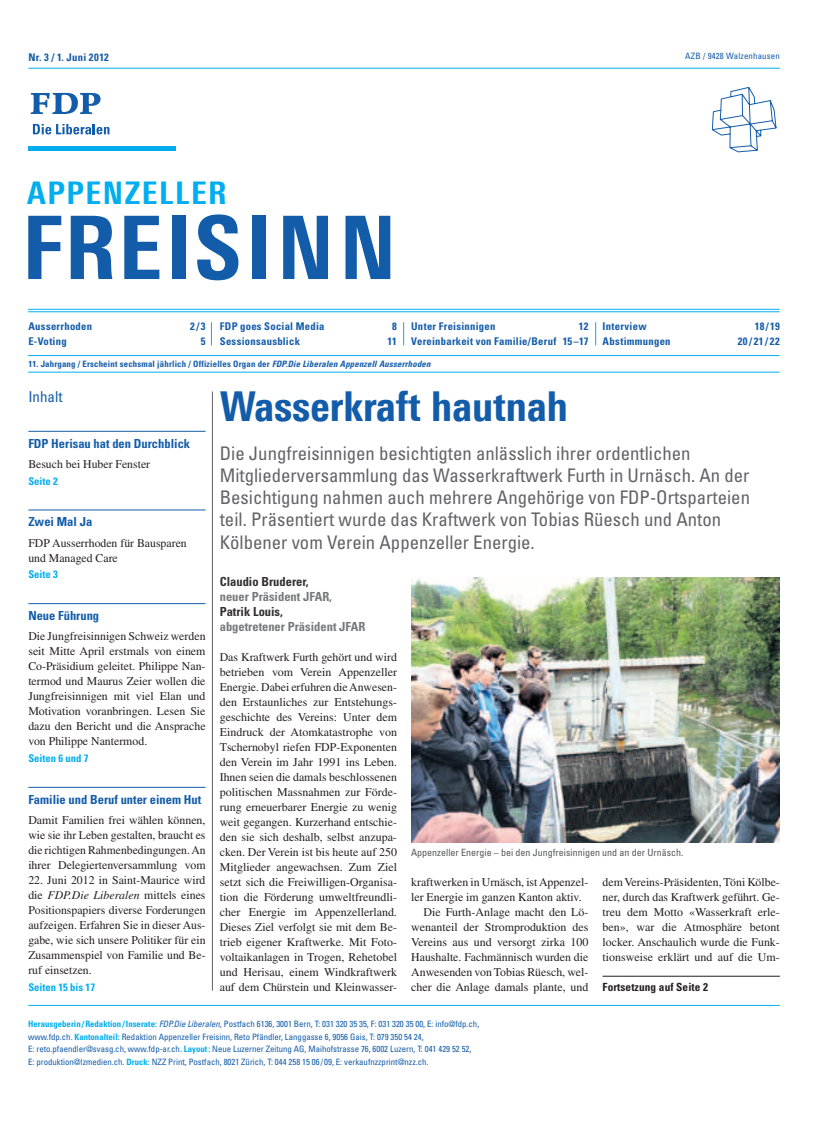
<style>
.page{position:relative;width:833px;height:1134px;background:#fff}
.page>*{position:absolute;margin:0;border:0;box-sizing:border-box;transform-origin:0 0}
.t1{font:800 87.5px "Linotype Univers 720 Cn";letter-spacing:.06em;color:#135ca9}
.t2{font:800 41.25px "Linotype Univers 720 Cn";color:#135ca9}
.t3{font:800 31.25px "Linotype Univers 720 Cn";letter-spacing:.05em;color:#00aeef}
.t4{font:condensed 18.75px/22.2px "Univers LT Std";color:#636366}
.t5{font:condensed 15px "Univers LT Std";color:#135ca9}
.t6{font:700 condensed 12.5px "Univers LT Std";color:#135ca9}
.t7{font:700 condensed 12.5px "Univers LT Std";color:#76787b}
.t8{font:700 condensed 12.5px "Univers LT Std";color:#312f30}
.t9{font:11.88px/15px "Times LT Std";color:#231f20;text-align:justify}
.t10{font:700 condensed 11.25px "Univers LT Std";letter-spacing:.01em;color:#231f20}
.t11{font:700 condensed 10.62px/15px "Univers LT Std";letter-spacing:.025em;color:#135ca9;text-align:right}
.t12{font:700 condensed 10.62px "Univers LT Std";color:#00aeef}
.t13{font:condensed 10px "Univers LT Std";color:#57585a}
.t14{font:condensed 8.75px/12.5px "Univers LT Std";color:#135ca9}
.t15{font:700 condensed 8.75px "Univers LT Std";letter-spacing:.02em;color:#135ca9}
.t16{font:condensed 8.75px "Univers LT Std";letter-spacing:.02em;color:#135ca9}
.s1{font-style:italic}
.s2{font-weight:700;color:#00aeef}
</style>
<div class="page">
<hr style="left:212px;top:392px;width:1px;height:599px;background:#636366">
<hr style="left:28px;top:355px;width:751px;height:1px;background:#00aeef">
<hr style="left:28px;top:311px;width:751px;height:1px;background:#00aeef">
<hr style="left:28px;top:309px;width:751px;height:1px;background:#00aeef">
<hr style="left:28px;top:372px;width:751px;height:1px;background:#00aeef">
<svg style="left:211px;top:322px;width:1px;height:23px"></svg>
<svg style="left:403px;top:322px;width:1px;height:23px"></svg>
<svg style="left:595px;top:322px;width:1px;height:23px"></svg>
<div style="left:28px;top:146px;width:148px;height:5px;background:#00aeef"></div>
<svg style="left:33px;top:124px;width:76px;height:10px"></svg>
<svg style="left:31px;top:93px;width:70px;height:21px"></svg>
<hr style="left:28px;top:68px;width:752px;height:1px;background:#00aeef">
<svg style="left:712px;top:87px;width:64px;height:65px"></svg>
<hr style="left:28px;top:1005px;width:752px;height:1px;background:#00aeef">
<hr style="left:28px;top:431px;width:178px;height:1px;background:#135ca9">
<hr style="left:28px;top:510px;width:178px;height:1px;background:#135ca9">
<hr style="left:28px;top:603px;width:178px;height:1px;background:#135ca9">
<hr style="left:28px;top:787px;width:178px;height:1px;background:#135ca9">
<img style="left:411px;top:577px;width:369px;height:265px">
<hr style="left:602px;top:976px;width:178px;height:1px;background:#231f20">
<p class="t11" style="left:28px;top:50px;width:82px">Nr. 3 / 1. Juni 2012</p>
<p class="t16" style="left:685px;top:51px;width:96px">AZB / 9428 Walzenhausen</p>
<h3 class="t3" style="left:27px;top:174px;width:201px">APPENZELLER</h3>
<h1 class="t1" style="left:22px;top:195px;width:363px">Freisinn</h1>
<p class="t11" style="left:28px;top:319px;width:65px">Ausserrhoden</p>
<p class="t11" style="left:190px;top:319px;width:17px">2/3</p>
<p class="t11" style="left:28px;top:334px;width:40px">E-Voting</p>
<p class="t11" style="left:201px;top:334px;width:6px">5</p>
<p class="t11" style="left:220px;top:319px;width:106px">FDP goes Social Media</p>
<p class="t11" style="left:392px;top:319px;width:6px">8</p>
<p class="t11" style="left:220px;top:334px;width:82px">Sessionsausblick</p>
<p class="t11" style="left:387px;top:334px;width:11px">11</p>
<p class="t11" style="left:411px;top:319px;width:179px">12<br>Vereinbarkeit von Familie/Beruf 15–17</p>
<p class="t11" style="left:602px;top:319px;width:46px">Interview</p>
<p class="t11" style="left:755px;top:319px;width:26px">18/19</p>
<p class="t11" style="left:411px;top:319px;width:86px">Unter Freisinnigen</p>
<p class="t11" style="left:602px;top:334px;width:69px">Abstimmungen</p>
<p class="t11" style="left:737px;top:334px;width:44px">20/21/22</p>
<p class="t15" style="left:28px;top:358px;width:404px">11. Jahrgang / Erscheint sechsmal jährlich / Offizielles Organ der <span class="s1">FDP.Die Liberalen Appenzell Ausserrhoden</span></p>
<h2 class="t2" style="left:220px;top:382px;width:349px">Wasserkraft hautnah</h2>
<p class="t4" style="left:220px;top:442px;width:532px">Die Jungfreisinnigen besichtigten anlässlich ihrer ordentlichen Mitgliederversammlung das Wasserkraftwerk Furth in Urnäsch. An der Besichtigung nahmen auch mehrere Angehörige von FDP-Ortsparteien teil. Präsentiert wurde das Kraftwerk von Tobias Rüesch und Anton Kölbener vom Verein Appenzeller Energie.</p>
<p class="t8" style="left:220px;top:573px;width:90px">Claudio Bruderer,</p>
<p class="t7" style="left:220px;top:588px;width:114px">neuer Präsident JFAR,</p>
<p class="t8" style="left:220px;top:603px;width:65px">Patrik Louis,</p>
<p class="t7" style="left:220px;top:618px;width:147px">abgetretener Präsident JFAR</p>
<p class="t9" style="left:220px;top:649px;width:179px">Das Kraftwerk Furth gehört und wird betrieben vom Verein Appenzeller Energie. Dabei erfuhren die Anwesen&shy;den Erstaunliches zur Entstehungs&shy;geschichte des Vereins: Unter dem Eindruck der Atomkatastrophe von Tschernobyl riefen FDP-Exponenten den Verein im Jahr 1991 ins Leben.<br>Ihnen seien die damals beschlossenen politischen Massnahmen zur Förde&shy;rung erneuerbarer Energie zu wenig weit gegangen. Kurzerhand entschie&shy;den sie sich deshalb, selbst anzupa&shy;cken. Der Verein ist bis heute auf 250<br>Mitglieder angewachsen. Zum Ziel setzt sich die Freiwilligen-Organisa&shy;tion die Förderung umweltfreundli&shy;cher Energie im Appenzellerland.<br>Dieses Ziel verfolgt sie mit dem Be&shy;trieb eigener Kraftwerke. Mit Foto&shy;voltaikanlagen in Trogen, Rehetobel und Herisau, einem Windkraftwerk auf dem Chürstein und Kleinwasser-</p>
<p class="t5" style="left:28px;top:388px;width:36px">Inhalt</p>
<p class="t6" style="left:28px;top:435px;width:163px">FDP Herisau hat den Durchblick</p>
<p class="t9" style="left:28px;top:456px;width:123px">Besuch bei Huber Fenster</p>
<p class="t12" style="left:28px;top:474px;width:31px">Seite 2</p>
<p class="t6" style="left:28px;top:514px;width:65px">Zwei Mal Ja</p>
<p class="t9" style="left:28px;top:535px;width:160px">FDP Ausserrhoden für Bausparen und Managed Care</p>
<p class="t12" style="left:28px;top:568px;width:31px">Seite 3</p>
<p class="t6" style="left:28px;top:608px;width:72px">Neue Führung</p>
<p class="t9" style="left:28px;top:629px;width:179px">Die Jungfreisinnigen Schweiz werden seit Mitte April erstmals von einem Co-Präsidium geleitet. Philippe Nan&shy;termod und Maurus Zeier wollen die Jungfreisinnigen mit viel Elan und Motivation voranbringen. Lesen Sie dazu den Bericht und die Ansprache von Philippe Nantermod.</p>
<p class="t12" style="left:28px;top:752px;width:62px">Seiten 6 und 7</p>
<p class="t6" style="left:28px;top:791px;width:174px">Familie und Beruf unter einem Hut</p>
<p class="t9" style="left:28px;top:812px;width:179px">Damit Familien frei wählen können, wie sie ihr Leben gestalten, braucht es die richtigen Rahmenbedingungen. An ihrer Delegiertenversammlung vom</p>
<p class="t9" style="left:28px;top:872px;width:179px">22. Juni 2012 in Saint-Maurice wird die <span class="s1">FDP.Die Liberalen</span> mittels eines Positionspapiers diverse Forderungen aufzeigen. Erfahren Sie in dieser Aus&shy;gabe, wie sich unsere Politiker für ein Zusammenspiel von Familie und Be&shy;ruf einsetzen.</p>
<p class="t12" style="left:28px;top:980px;width:68px">Seiten 15 bis 17</p>
<p class="t13" style="left:411px;top:846px;width:274px">Appenzeller Energie – bei den Jungfreisinnigen und an der Urnäsch.</p>
<p class="t9" style="left:602px;top:874px;width:179px">dem Vereins-Präsidenten, Töni Kölbe&shy;ner, durch das Kraftwerk geführt. Ge&shy;treu dem Motto «Wasserkraft erle&shy;ben», war die Atmosphäre betont locker. Anschaulich wurde die Funk&shy;tionsweise erklärt und auf die Um-</p>
<p class="t9" style="left:411px;top:874px;width:179px">kraftwerken in Urnäsch, ist Appenzel-</p>
<p class="t9" style="left:411px;top:889px;width:172px">ler Energie im ganzen Kanton aktiv.</p>
<p class="t9" style="left:423px;top:904px;width:166px">Die Furth-Anlage macht den Lö-</p>
<p class="t9" style="left:411px;top:919px;width:179px">wenanteil der Stromproduktion des</p>
<p class="t9" style="left:411px;top:934px;width:179px">Vereins aus und versorgt zirka 100</p>
<p class="t9" style="left:411px;top:949px;width:179px">Haushalte. Fachmännisch wurden die</p>
<p class="t9" style="left:411px;top:964px;width:179px">Anwesenden von Tobias Rüesch, wel-</p>
<p class="t9" style="left:411px;top:979px;width:179px">cher die Anlage damals plante, und</p>
<p class="t10" style="left:602px;top:980px;width:107px">Fortsetzung auf Seite 2</p>
<p class="t14" style="left:28px;top:1017px;width:452px"><span class="s2">Herausgeberin /Redaktion /Inserate:</span> <span class="s1">FDP.Die Liberalen,</span> Postfach 6136, 3001 Bern, T: 031 320 35 35, F: 031 320 35 00, E: info@fdp.ch, www.fdp.ch. <span class="s2">Kantonalteil:</span> Redaktion Appenzeller Freisinn, Reto Pfändler, Langgasse 6, 9056 Gais, T: 079 350 54 24,<br>E: reto.pfaendler@svasg.ch, www.fdp-ar.ch. <span class="s2">Layout:</span> Neue Luzerner Zeitung AG, Maihofstrasse 76, 6002 Luzern, T: 041 429 52 52, E: produktion@lzmedien.ch. <span class="s2">Druck:</span> NZZ Print, Postfach, 8021 Zürich, T: 044 258 15 06 / 09, E: verkaufnzzprint@nzz.ch.</p>
</div>
